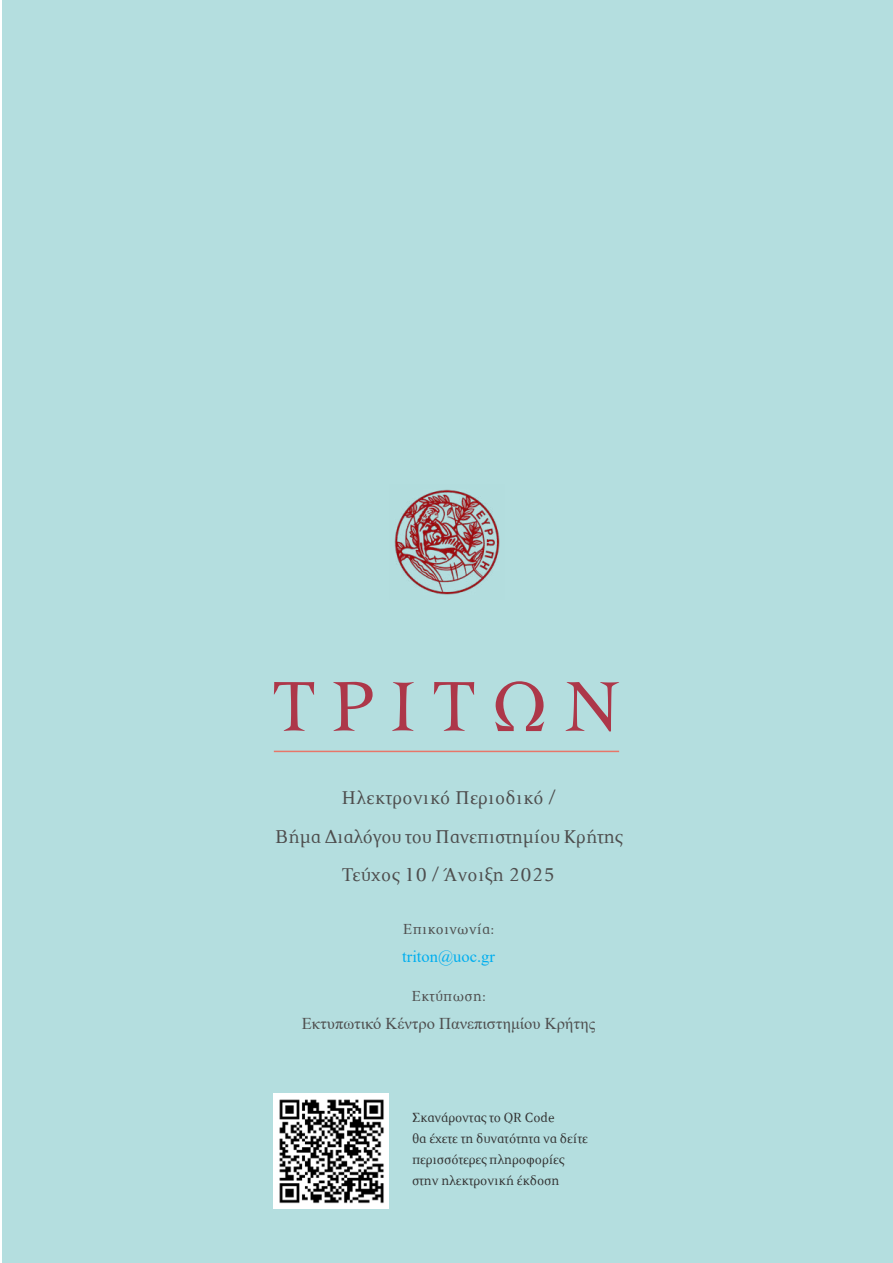
<style>
.page{position:relative;width:893px;height:1263px;background:#fff}
.page>*{position:absolute;margin:0;border:0;box-sizing:border-box;transform-origin:0 0}
.t1{font:21px/38.5px "PF Press";letter-spacing:.01em;color:#4e4e4e;text-align:center}
.t2{font:16.5px "Times New Roman";color:#4e4e4e}
.t3{font:16.5px "PF Press";letter-spacing:.025em;color:#4e4e4e}
.t4{font:16.5px "Times New Roman";color:#00aeef}
.t5{font:15px/21px "PF Press";color:#333}
</style>
<div class="page">
<div style="left:2px;top:0;width:891px;height:1263px;background:#b4dedf"></div>
<img style="left:394px;top:489px;width:106px;height:106px">
<hr style="left:274px;top:751px;width:345px;height:1px;background:#e77669">
<img style="left:274px;top:1093px;width:115px;height:116px">
<svg style="left:274px;top:681px;width:345px;height:50px"></svg>
<h1 class="t1" style="left:275px;top:779px;width:349px">Ηλεκτρονικό Περιοδικό /<br>Βήμα Διαλόγου του Πανεπιστημίου Κρήτης<br>Τεύχος 10 / Άνοιξη 2025</h1>
<p class="t3" style="left:403px;top:920px;width:93px">Επικοινωνία:</p>
<p class="t4" style="left:402px;top:945px;width:94px">triton@uoc.gr</p>
<p class="t3" style="left:411px;top:987px;width:76px">Εκτύπωση:</p>
<p class="t2" style="left:302px;top:1012px;width:295px">Εκτυπωτικό Κέντρο Πανεπιστημίου Κρήτης</p>
<p class="t5" style="left:412px;top:1107px;width:177px">Σκανάροντας το QR Code<br>θα έχετε τη δυνατότητα να δείτε περισσότερες πληροφορίες στην ηλεκτρονική έκδοση</p>
</div>
